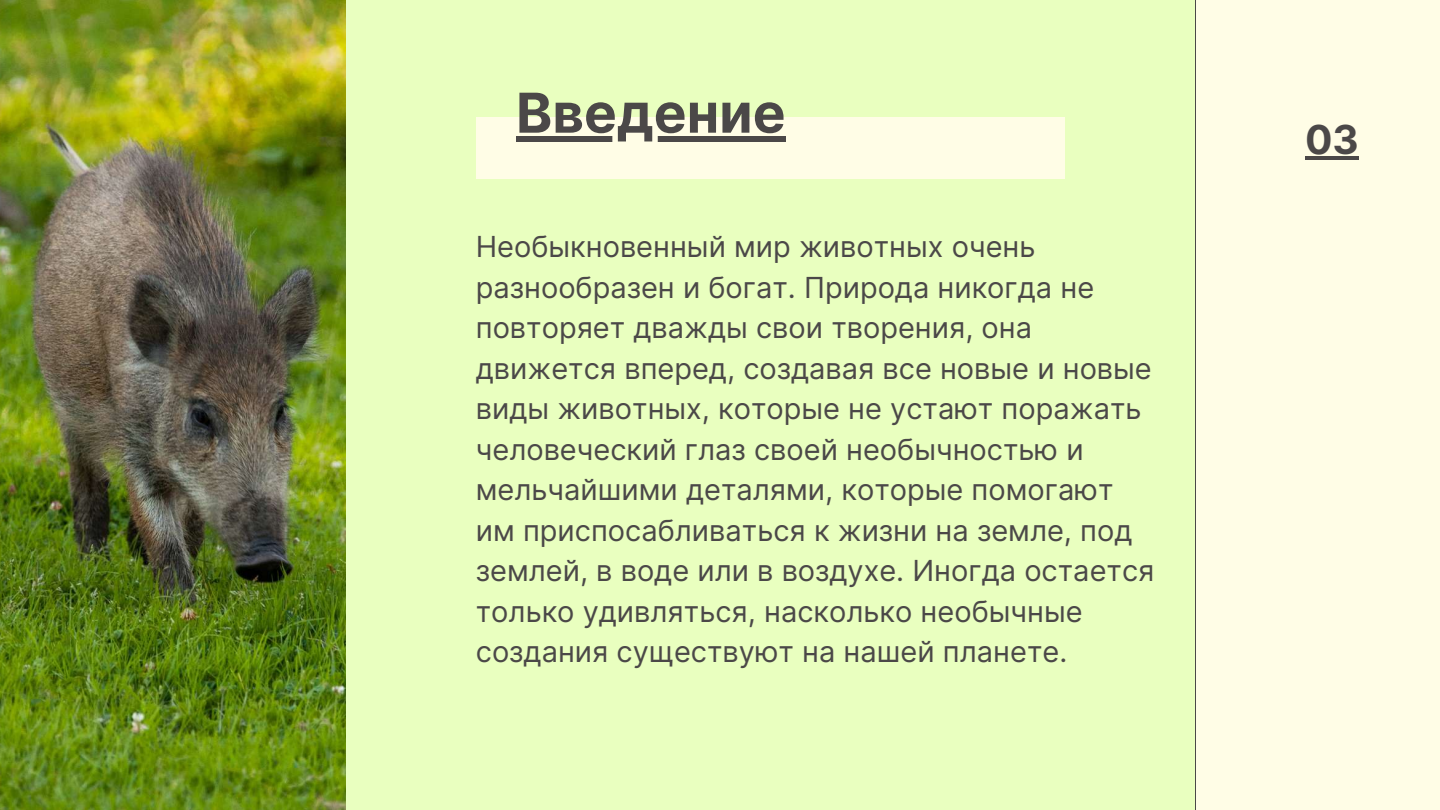
<style>
.page{position:relative;width:1440px;height:810px;background:#e9ffbf}
.page>*{position:absolute;margin:0;border:0;box-sizing:border-box;transform-origin:0 0}
.t1{font:700 55px "Inter";color:#4b4848}
.t2{font:700 40px "Inter";color:#4b4848}
.t3{font:29px/40.5px "Inter";color:#4b4848}
</style>
<div class="page">
<div style="left:1195px;top:0;width:245px;height:810px;background:#fffde6"></div>
<hr style="left:1195px;top:0;width:1px;height:810px;background:#4b4848">
<div style="left:476px;top:117px;width:589px;height:61px;background:#fffde6"></div>
<img style="left:0;top:0;width:345px;height:810px">
<hr style="left:1305px;top:156px;width:54px;height:4px;background:#4b4848">
<svg style="left:516px;top:136px;width:270px;height:6px;fill:#4b4848"></svg>
<h1 class="t1" style="left:516px;top:80px;width:271px">Введение</h1>
<p class="t3" style="left:476px;top:227px;width:680px">Необыкновенный мир животных очень разнообразен и богат. Природа никогда не повторяет дважды свои творения, она движется вперед, создавая все новые и новые виды животных, которые не устают поражать человеческий глаз своей необычностью и мельчайшими деталями, которые помогают им приспосабливаться к жизни на земле, под землей, в воде или в воздухе. Иногда остается только удивляться, насколько необычные создания существуют на нашей планете.</p>
<h2 class="t2" style="left:1305px;top:116px;width:55px">03</h2>
</div>
